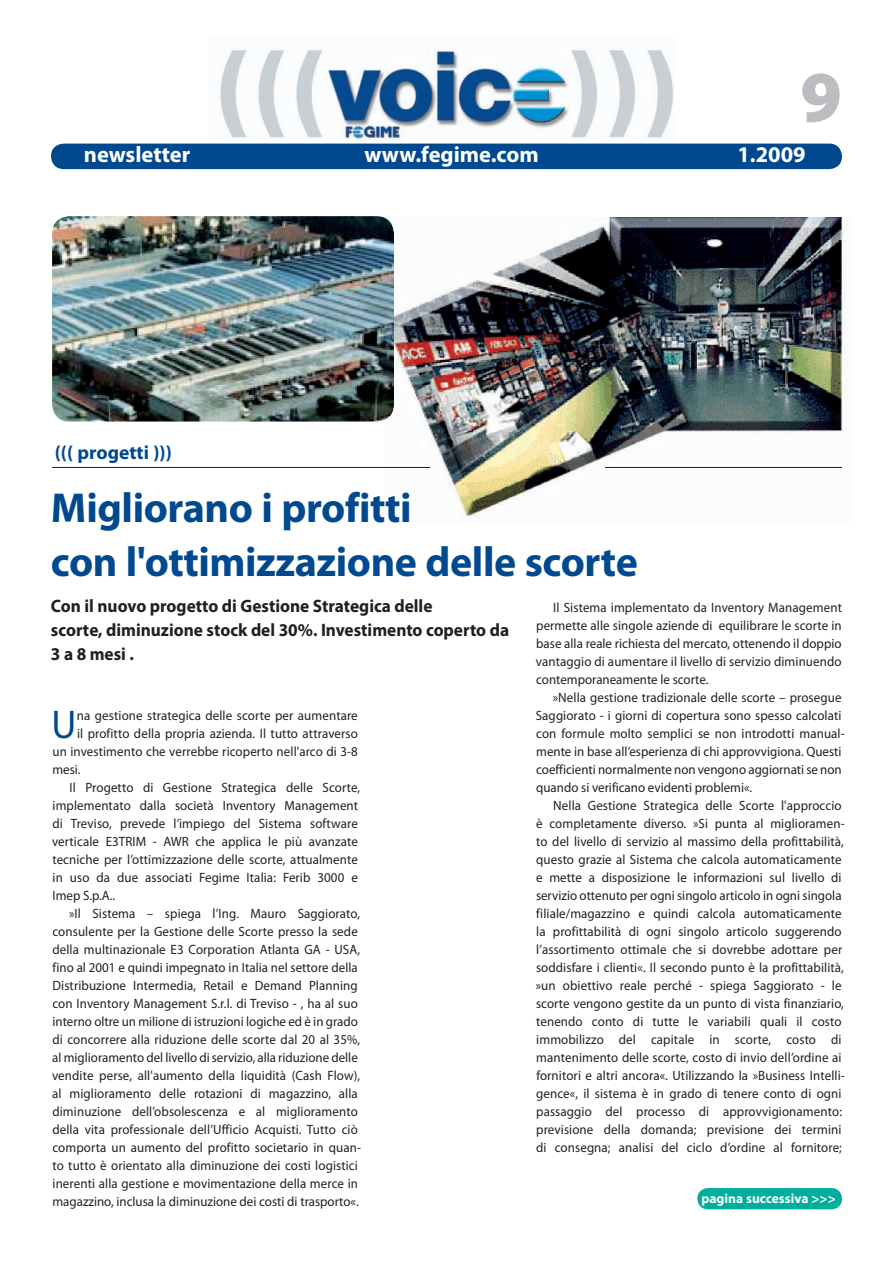
<style>
.page{position:relative;width:893px;height:1263px;background:#fff}
.page>*{position:absolute;margin:0;border:0;box-sizing:border-box;transform-origin:0 0}
.t1{font:900 72.75px "Myriad Pro";color:#bcbdc0}
.t2{font:700 42px/54px "Myriad Pro";letter-spacing:-.01em;color:#01498e}
.t3{font:40.2px "Myriad Pro";color:#01498e;scale:.96 1}
.t4{font:700 22.5px "Myriad Pro";color:#fff}
.t5{font:700 19.5px "Myriad Pro";color:#01498e}
.t6{font:700 18px/24px "Myriad Pro";color:#231f20;scale:.96 1}
.t7{font:13.5px/18px "Myriad Pro";letter-spacing:.01em;color:#231f20;scale:.96 1}
.t8{font:700 13.5px "Myriad Pro";color:#fff}
</style>
<div class="page">
<img style="left:386px;top:217px;width:461px;height:300px">
<div style="left:51px;top:144px;width:791px;height:25px;background:#01498e;border-radius:13px"></div>
<img style="left:220px;top:46px;width:454px;height:93px">
<hr style="left:605px;top:467px;width:237px;height:1px;background:#231f20">
<img style="left:52px;top:216px;width:342px;height:206px;border-radius:17px">
<div style="left:697px;top:1188px;width:145px;height:21px;background:#00ae9b;border-radius:11px"></div>
<hr style="left:52px;top:467px;width:378px;height:1px;background:#231f20">
<h1 class="t1" style="left:800px;top:69px;width:43px">9</h1>
<h3 class="t4" style="left:84px;top:146px;width:108px">newsletter</h3>
<h3 class="t4" style="left:364px;top:146px;width:176px">www.fegime.com</h3>
<h3 class="t4" style="left:737px;top:146px;width:70px">1.2009</h3>
<h3 class="t5" style="left:55px;top:445px;width:118px">((( progetti )))</h3>
<h2 class="t2" style="left:51px;top:484px;width:588px">Migliorano i profitti<br>con l'ottimizzazione delle scorte</h2>
<h3 class="t6" style="left:51px;top:595px;width:479px">Con il nuovo progetto di Gestione Strategica delle<br>scorte, diminuzione stock del 30%. Investimento coperto da<br>3 a 8 mesi .</h3>
<p class="t7" style="left:536px;top:600px;width:320px;text-align:justify;text-indent:17px">Il Sistema implementato da Inventory Management permette alle singole aziende di equilibrare le scorte in base alla reale richiesta del mercato, ottenendo il doppio vantaggio di aumentare il livello di servizio diminuendo contemporaneamente le scorte.</p>
<p class="t7" style="left:536px;top:690px;width:323px;text-indent:17px">»Nella gestione tradizionale delle scorte – prosegue Saggiorato - i giorni di copertura sono spesso calcolati con formule molto semplici se non introdotti manual&shy;mente in base all’esperienza di chi approvvigiona. Questi coefficienti normalmente non vengono aggiornati se non quando si verificano evidenti problemi«.</p>
<p class="t7" style="left:536px;top:798px;width:323px;text-indent:18px">Nella Gestione Strategica delle Scorte l'approccio è completamente diverso. »Si punta al miglioramen&shy;to del livello di servizio al massimo della profittabilità, questo grazie al Sistema che calcola automaticamente e mette a disposizione le informazioni sul livello di servizio ottenuto per ogni singolo articolo in ogni singola filiale/magazzino e quindi calcola automaticamente la profittabilità di ogni singolo articolo suggerendo l’assortimento ottimale che si dovrebbe adottare per soddisfare i clienti«. Il secondo punto è la profittabilità, »un obiettivo reale perché - spiega Saggiorato - le scorte vengono gestite da un punto di vista finanziario, tenendo conto di tutte le variabili quali il costo immobilizzo del capitale in scorte, costo di mantenimento delle scorte, costo di invio dell’ordine ai fornitori e altri ancora«. Utilizzando la »Business Intelli&shy;gence«, il sistema è in grado di tenere conto di ogni passaggio del processo di approvvigionamento: previsione della domanda; previsione dei termini di consegna; analisi del ciclo d’ordine al fornitore;</p>
<h3 class="t3" style="left:52px;top:709px;width:28px">U</h3>
<p class="t7" style="left:77px;top:708px;width:294px">na gestione strategica delle scorte per aumentare</p>
<p class="t7" style="left:77px;top:726px;width:294px">il profitto della propria azienda. Il tutto attraverso</p>
<p class="t7" style="left:52px;top:744px;width:320px">un investimento che verrebbe ricoperto nell'arco di 3-8</p>
<p class="t7" style="left:52px;top:762px;width:31px">mesi.</p>
<p class="t7" style="left:69px;top:780px;width:304px">Il Progetto di Gestione Strategica delle Scorte,</p>
<p class="t7" style="left:53px;top:798px;width:320px">implementato dalla società Inventory Management</p>
<p class="t7" style="left:52px;top:816px;width:320px">di Treviso, prevede l’impiego del Sistema software</p>
<p class="t7" style="left:52px;top:834px;width:320px">verticale E3TRIM - AWR che applica le più avanzate</p>
<p class="t7" style="left:52px;top:852px;width:320px">tecniche per l’ottimizzazione delle scorte, attualmente</p>
<p class="t7" style="left:53px;top:870px;width:319px">in uso da due associati Fegime Italia: Ferib 3000 e</p>
<p class="t7" style="left:52px;top:888px;width:67px">Imep S.p.A..</p>
<p class="t7" style="left:69px;top:906px;width:305px">»Il Sistema – spiega l’Ing. Mauro Saggiorato,</p>
<p class="t7" style="left:52px;top:924px;width:320px">consulente per la Gestione delle Scorte presso la sede</p>
<p class="t7" style="left:52px;top:942px;width:322px">della multinazionale E3 Corporation Atlanta GA - USA,</p>
<p class="t7" style="left:53px;top:960px;width:319px">fino al 2001 e quindi impegnato in Italia nel settore della</p>
<p class="t7" style="left:52px;top:978px;width:319px">Distribuzione Intermedia, Retail e Demand Planning</p>
<p class="t7" style="left:52px;top:996px;width:320px">con Inventory Management S.r.l. di Treviso - , ha al suo</p>
<p class="t7" style="left:53px;top:1014px;width:319px">interno oltre un milione di istruzioni logiche ed è in grado</p>
<p class="t7" style="left:52px;top:1032px;width:322px">di concorrere alla riduzione delle scorte dal 20 al 35%,</p>
<p class="t7" style="left:52px;top:1050px;width:320px">al miglioramento del livello di servizio, alla riduzione delle</p>
<p class="t7" style="left:52px;top:1068px;width:322px">vendite perse, all'aumento della liquidità (Cash Flow),</p>
<p class="t7" style="left:52px;top:1086px;width:320px">al miglioramento delle rotazioni di magazzino, alla</p>
<p class="t7" style="left:52px;top:1104px;width:320px">diminuzione dell’obsolescenza e al miglioramento</p>
<p class="t7" style="left:52px;top:1122px;width:320px">della vita professionale dell’Ufficio Acquisti. Tutto ciò</p>
<p class="t7" style="left:52px;top:1140px;width:323px">comporta un aumento del profitto societario in quan-</p>
<p class="t7" style="left:52px;top:1158px;width:320px">to tutto è orientato alla diminuzione dei costi logistici</p>
<p class="t7" style="left:53px;top:1175px;width:320px">inerenti alla gestione e movimentazione della merce in</p>
<p class="t7" style="left:52px;top:1193px;width:320px">magazzino, inclusa la diminuzione dei costi di trasporto«.</p>
<p class="t8" style="left:701px;top:1193px;width:136px">pagina successiva &gt;&gt;&gt;</p>
</div>
